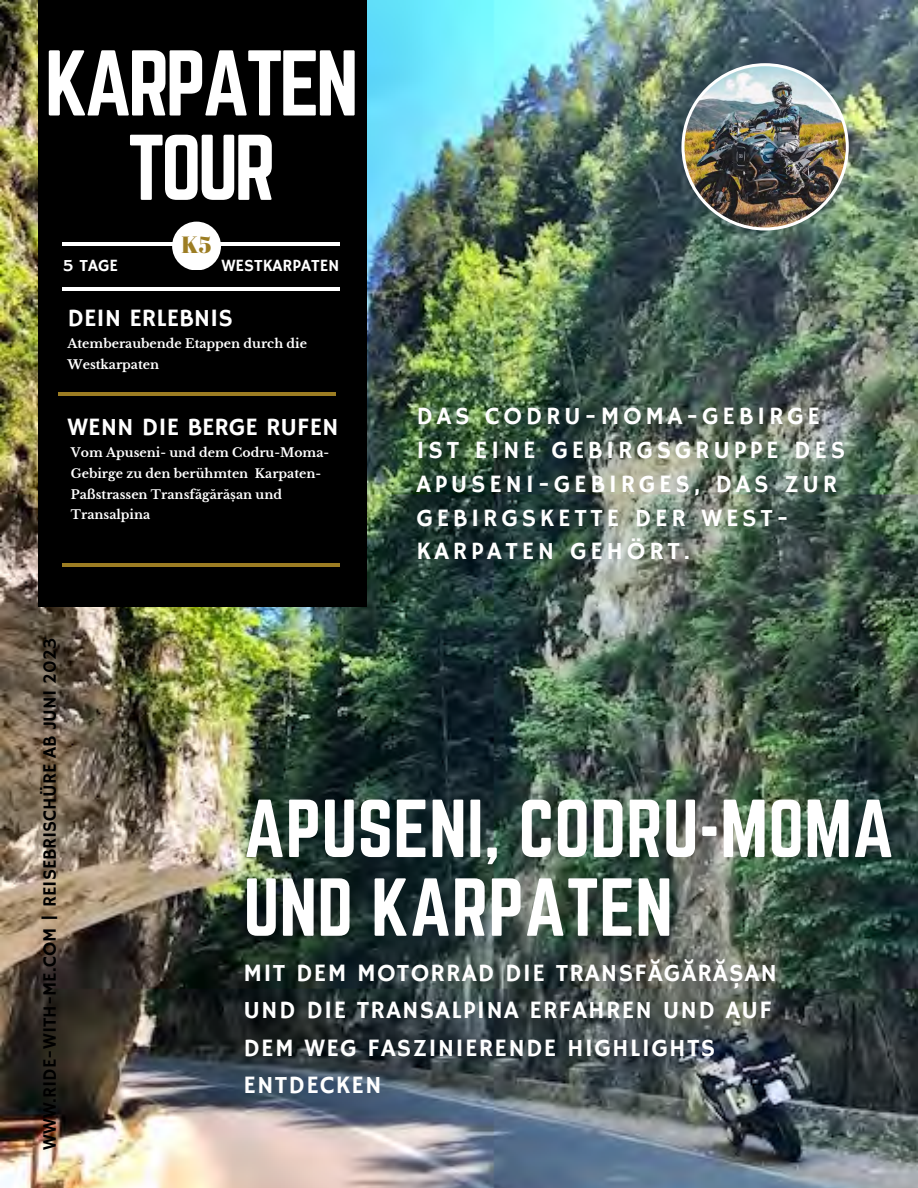
<style>
.page{position:relative;width:918px;height:1188px;background:#fff}
.page>*{position:absolute;margin:0;border:0;box-sizing:border-box;transform-origin:0 0}
.t1{font:81.45px "Norwester";letter-spacing:-.05em;color:#fff}
.t2{font:71.85px/78.8px "Norwester";color:#fff}
.t3{font:24.9px/33.8px "Hammersmith One";letter-spacing:.15em;color:#fff}
.t4{font:24.9px/37px "Hammersmith One";letter-spacing:.05em;color:#fff}
.t5{font:24.9px "Hammersmith One";color:#fff}
.t6{font:23.55px "Abril Fatface";color:#9c7d23}
.t7{font:18.9px "Hammersmith One";color:#000}
.t8{font:17.1px "Hammersmith One";color:#fff}
.t9{font:700 12.45px/20.7px "Libre Baskerville";color:#fff}
</style>
<div class="page">
<img style="left:0;top:0;width:918px;height:1188px">
<div style="left:38px;top:0;width:328px;height:607px;background:#000"></div>
<hr style="left:62px;top:242px;width:278px;height:3px;background:#fff">
<div style="left:172px;top:222px;width:48px;height:48px;background:#fff;border-radius:50%"></div>
<hr style="left:58px;top:392px;width:278px;height:3px;background:#9c7d23">
<hr style="left:62px;top:563px;width:278px;height:3px;background:#9c7d23">
<hr style="left:62px;top:287px;width:278px;height:3px;background:#fff">
<img style="left:681px;top:63px;width:168px;height:168px">
<p class="t1" style="left:45px;top:34px;width:316px">KARPATEN</p>
<p class="t1" style="left:128px;top:118px;width:150px">TOUR</p>
<p class="t6" style="left:182px;top:228px;width:31px">K5</p>
<p class="t8" style="left:62px;top:255px;width:57px">5 TAGE</p>
<p class="t5" style="left:67px;top:303px;width:167px">DEIN ERLEBNIS</p>
<p class="t9" style="left:67px;top:333px;width:241px">Atemberaubende Etappen durch die<br>Westkarpaten</p>
<p class="t8" style="left:221px;top:255px;width:120px">WESTKARPATEN</p>
<p class="t5" style="left:67px;top:413px;width:273px">WENN DIE BERGE RUFEN</p>
<p class="t9" style="left:71px;top:443px;width:260px">Vom Apuseni- und dem Codru-Moma-<br>Gebirge zu den berühmten Karpaten-<br>Paßstrassen Transfăgărășan und<br>Transalpina</p>
<p class="t3" style="left:416px;top:401px;width:430px">DAS CODRU-MOMA-GEBIRGE<br>IST EINE GEBIRGSGRUPPE DES<br>APUSENI-GEBIRGES, DAS ZUR<br>GEBIRGSKETTE DER WEST-<br>KARPATEN GEHÖRT.</p>
<p class="t7" style="left:39px;top:1150px;width:513px;rotate:-90deg">WWW.RIDE-WITH-ME.COM | REISEBRISCHÜRE AB JUNI 2023</p>
<p class="t2" style="left:243px;top:789px;width:652px">APUSENI, CODRU-MOMA<br>UND KARPATEN</p>
<p class="t4" style="left:243px;top:956px;width:535px">MIT DEM MOTORRAD DIE TRANSFĂGĂRĂȘAN<br>UND DIE TRANSALPINA ERFAHREN UND AUF<br>DEM WEG FASZINIERENDE HIGHLIGHTS<br>ENTDECKEN</p>
</div>
